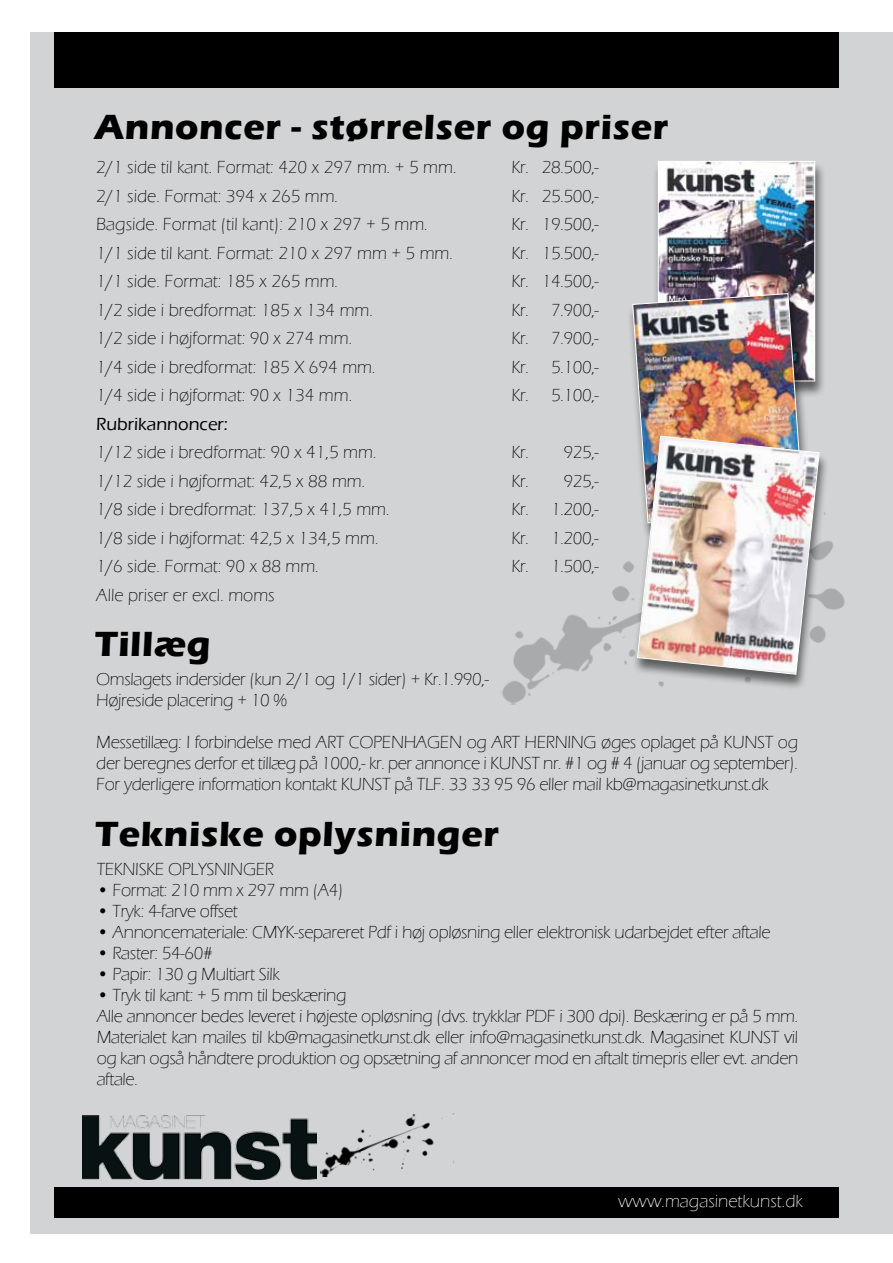
<style>
.page{position:relative;width:893px;height:1263px;background:#d1d3d4}
.page>*{position:absolute;margin:0;border:0;box-sizing:border-box;transform-origin:0 0}
.t1{font:700 36px "Eras ITC";letter-spacing:.02em;color:#000}
.t2{font:300 18px/28.5px "Eras ITC";letter-spacing:-.02em;color:#000;text-align:justify}
.t3{font:300 18px/28.5px "Eras ITC";color:#000}
.t4{font:300 18px "Eras ITC";color:#fff}
.t5{font:500 18px "Eras ITC";color:#000}
</style>
<div class="page">
<div style="left:55px;top:1187px;width:784px;height:31px;background:#000"></div>
<img style="left:82px;top:1115px;width:234px;height:64px">
<img style="left:320px;top:1113px;width:135px;height:65px">
<div style="left:54px;top:0;width:785px;height:88px;background:#000"></div>
<img style="left:502px;top:541px;width:343px;height:164px">
<div style="left:652px;top:161px;width:174px;height:237px;background:#000;opacity:.55"></div>
<img style="left:660px;top:163px;width:153px;height:130px">
<div style="left:658px;top:161px;width:157px;height:220px;border:1px solid #fff"></div>
<div style="left:631px;top:436px;width:198px;height:254px;background:#000;opacity:.55"></div>
<img style="left:632px;top:293px;width:188px;height:382px">
<div style="left:0;top:2px;width:29px;height:1261px;background:#fff"></div>
<div style="left:0;top:0;width:893px;height:31px;background:#fff"></div>
<div style="left:0;top:1235px;width:893px;height:28px;background:#fff"></div>
<h1 class="t1" style="left:95px;top:106px;width:575px">Annoncer - størrelser og priser</h1>
<p class="t3" style="left:96px;top:153px;width:362px">2/1 side til kant. Format: 420 x 297 mm. + 5 mm.<br>2/1 side. Format: 394 x 265 mm.<br>Bagside. Format (til kant): 210 x 297 + 5 mm.<br>1/1 side til kant. Format: 210 x 297 mm + 5 mm.<br>1/1 side. Format: 185 x 265 mm.<br>1/2 side i bredformat: 185 x 134 mm.<br>1/2 side i højformat: 90 x 274 mm.<br>1/4 side i bredformat: 185 X 694 mm.<br>1/4 side i højformat: 90 x 134 mm.</p>
<p class="t5" style="left:96px;top:414px;width:133px">Rubrikannoncer:</p>
<p class="t3" style="left:96px;top:438px;width:295px">1/12 side i bredformat: 90 x 41,5 mm.<br>1/12 side i højformat: 42,5 x 88 mm.<br>1/8 side i bredformat: 137,5 x 41,5 mm.<br>1/8 side i højformat: 42,5 x 134,5 mm.<br>1/6 side. Format: 90 x 88 mm.<br>Alle priser er excl. moms</p>
<p class="t2" style="left:511px;top:153px;width:89px">Kr. 28.500,- Kr. 25.500,- Kr. 19.500,- Kr. 15.500,- Kr. 14.500,- Kr. 7.900,- Kr. 7.900,- Kr. 5.100,- Kr. 5.100,-</p>
<p class="t2" style="left:511px;top:438px;width:89px">Kr. 925,- Kr. 925,- Kr. 1.200,- Kr. 1.200,- Kr. 1.500,-</p>
<h1 class="t1" style="left:95px;top:623px;width:117px">Tillæg</h1>
<p class="t2" style="left:96px;top:668px;width:394px;line-height:21px">Omslagets indersider (kun 2/1 og 1/1 sider) + Kr.1.990,-<br>Højreside placering + 10 %</p>
<p class="t2" style="left:96px;top:731px;width:703px;line-height:21px">Messetillæg: I forbindelse med ART COPENHAGEN og ART HERNING øges oplaget på KUNST og der beregnes derfor et tillæg på 1000,- kr. per annonce i KUNST nr. #1 og # 4 (januar og september).<br>For yderligere information kontakt KUNST på TLF. 33 33 95 96 eller mail kb@magasinetkunst.dk</p>
<h1 class="t1" style="left:95px;top:814px;width:405px">Tekniske oplysninger</h1>
<p class="t2" style="left:97px;top:855px;width:179px">TEKNISKE OPLYSNINGER</p>
<p class="t2" style="left:97px;top:876px;width:248px">• Format: 210 mm x 297 mm (A4)</p>
<p class="t2" style="left:97px;top:897px;width:143px">• Tryk: 4-farve offset</p>
<p class="t2" style="left:97px;top:918px;width:675px">• Annoncemateriale: CMYK-separeret Pdf i høj opløsning eller elektronisk udarbejdet efter aftale</p>
<p class="t2" style="left:97px;top:939px;width:118px">• Raster: 54-60#</p>
<p class="t2" style="left:97px;top:960px;width:185px">• Papir: 130 g Multiart Silk</p>
<p class="t2" style="left:97px;top:985px;width:703px;line-height:21px;text-align:left">• Tryk til kant: + 5 mm til beskæring<br>Alle annoncer bedes leveret i højeste opløsning (dvs. trykklar PDF i 300 dpi). Beskæring er på 5 mm.<br>Materialet kan mailes til kb@magasinetkunst.dk eller info@magasinetkunst.dk. Magasinet KUNST vil og kan også håndtere produktion og opsætning af annoncer mod en aftalt timepris eller evt. anden aftale.</p>
<p class="t4" style="left:618px;top:1191px;width:186px">www.magasinetkunst.dk</p>
</div>
